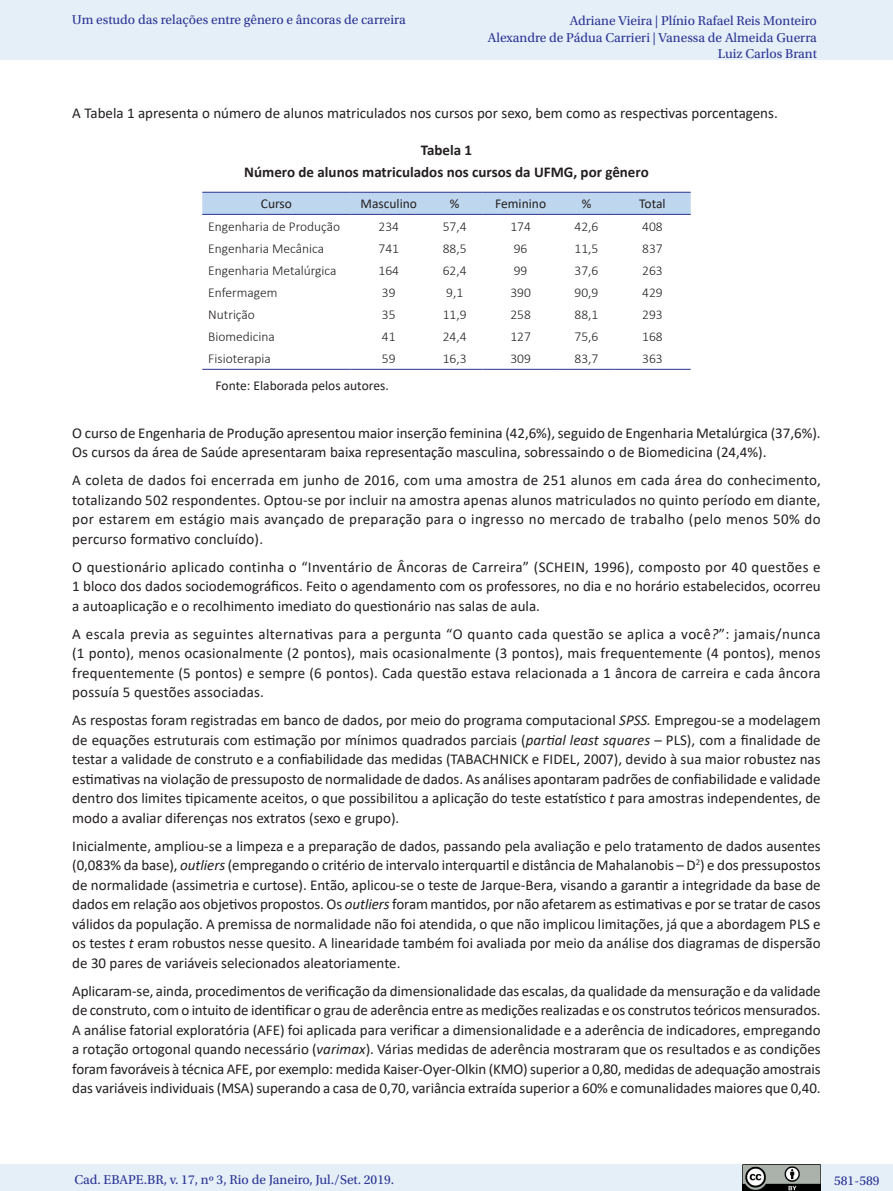
<style>
.page{position:relative;width:893px;height:1191px;background:#fff}
.page>*{position:absolute;margin:0;border:0;box-sizing:border-box;transform-origin:0 0}
._06_0_texto{font:15px/19.5px "Calibri";color:#231f20;text-align:justify}
._08_2_tabela_titulo{font:700 15px "Calibri";color:#231f20}
._08_2_tabela_texto_1{font:300 13.5px "Calibri";color:#231f20}
.t1{font:13.5px/16.5px "Utopia Std";color:#2b3393;text-align:right}
._08_2_tabela_gargant{font:13.5px "Calibri";color:#231f20}
._08_2_tabela_fonte{font:13.5px "Calibri";color:#231f20}
.s1{font-style:italic}
</style>
<div class="page">
<div style="left:0;top:0;width:893px;height:60px;background:#e4eff8"></div>
<div style="left:0;top:1164px;width:893px;height:27px;background:#e4eff8"></div>
<img style="left:743px;top:1164px;width:78px;height:27px">
<div style="left:202px;top:193px;width:489px;height:21px;background:#bed7ef"></div>
<hr style="left:202px;top:369px;width:149px;height:1px;background:#2b3393">
<hr style="left:351px;top:369px;width:76px;height:1px;background:#2b3393">
<hr style="left:427px;top:369px;width:55px;height:1px;background:#2b3393">
<hr style="left:482px;top:369px;width:77px;height:1px;background:#2b3393">
<hr style="left:559px;top:369px;width:55px;height:1px;background:#2b3393">
<hr style="left:614px;top:369px;width:77px;height:1px;background:#2b3393">
<hr style="left:202px;top:192px;width:149px;height:1px;background:#2b3393">
<hr style="left:351px;top:192px;width:76px;height:1px;background:#2b3393">
<hr style="left:427px;top:192px;width:55px;height:1px;background:#2b3393">
<hr style="left:482px;top:192px;width:77px;height:1px;background:#2b3393">
<hr style="left:559px;top:192px;width:55px;height:1px;background:#2b3393">
<hr style="left:614px;top:192px;width:77px;height:1px;background:#2b3393">
<hr style="left:202px;top:214px;width:149px;height:1px;background:#2b3393">
<hr style="left:351px;top:214px;width:76px;height:1px;background:#2b3393">
<hr style="left:427px;top:214px;width:55px;height:1px;background:#2b3393">
<hr style="left:482px;top:214px;width:77px;height:1px;background:#2b3393">
<hr style="left:559px;top:214px;width:55px;height:1px;background:#2b3393">
<hr style="left:614px;top:214px;width:77px;height:1px;background:#2b3393">
<p class="t1" style="left:72px;top:11px;width:335px">Um estudo das relações entre gênero e âncoras de carreira</p>
<p class="t1" style="left:488px;top:13px;width:331px">Adriane Vieira | Plínio Rafael Reis Monteiro<br>Alexandre de Pádua Carrieri | Vanessa de Almeida Guerra<br>Luiz Carlos Brant</p>
<p class="_06_0_texto" style="left:72px;top:102px;width:707px">A Tabela 1 apresenta o número de alunos matriculados nos cursos por sexo, bem como as respectivas porcentagens.</p>
<p class="_08_2_tabela_titulo" style="left:421px;top:139px;width:53px">Tabela 1</p>
<p class="_08_2_tabela_titulo" style="left:244px;top:162px;width:406px">Número de alunos matriculados nos cursos da UFMG, por gênero</p>
<p class="_08_2_tabela_gargant" style="left:261px;top:194px;width:33px">Curso</p>
<p class="_08_2_tabela_gargant" style="left:361px;top:194px;width:58px">Masculino</p>
<p class="_08_2_tabela_gargant" style="left:450px;top:194px;width:11px">%</p>
<p class="_08_2_tabela_gargant" style="left:495px;top:194px;width:52px">Feminino</p>
<p class="_08_2_tabela_gargant" style="left:582px;top:194px;width:11px">%</p>
<p class="_08_2_tabela_gargant" style="left:639px;top:194px;width:28px">Total</p>
<p class="_08_2_tabela_texto_1" style="left:208px;top:218px;width:133px">Engenharia de Produção</p>
<p class="_08_2_tabela_texto_1" style="left:379px;top:218px;width:22px">234</p>
<p class="_08_2_tabela_texto_1" style="left:443px;top:218px;width:25px">57,4</p>
<p class="_08_2_tabela_texto_1" style="left:510px;top:218px;width:22px">174</p>
<p class="_08_2_tabela_texto_1" style="left:575px;top:218px;width:25px">42,6</p>
<p class="_08_2_tabela_texto_1" style="left:642px;top:218px;width:22px">408</p>
<p class="_08_2_tabela_texto_1" style="left:208px;top:240px;width:117px">Engenharia Mecânica</p>
<p class="_08_2_tabela_texto_1" style="left:379px;top:240px;width:22px">741</p>
<p class="_08_2_tabela_texto_1" style="left:443px;top:240px;width:25px">88,5</p>
<p class="_08_2_tabela_texto_1" style="left:514px;top:240px;width:15px">96</p>
<p class="_08_2_tabela_texto_1" style="left:575px;top:240px;width:25px">11,5</p>
<p class="_08_2_tabela_texto_1" style="left:642px;top:240px;width:22px">837</p>
<p class="_08_2_tabela_texto_1" style="left:208px;top:262px;width:130px">Engenharia Metalúrgica</p>
<p class="_08_2_tabela_texto_1" style="left:379px;top:262px;width:22px">164</p>
<p class="_08_2_tabela_texto_1" style="left:443px;top:262px;width:25px">62,4</p>
<p class="_08_2_tabela_texto_1" style="left:514px;top:262px;width:15px">99</p>
<p class="_08_2_tabela_texto_1" style="left:575px;top:262px;width:25px">37,6</p>
<p class="_08_2_tabela_texto_1" style="left:642px;top:262px;width:22px">263</p>
<p class="_08_2_tabela_texto_1" style="left:208px;top:284px;width:71px">Enfermagem</p>
<p class="_08_2_tabela_texto_1" style="left:382px;top:284px;width:15px">39</p>
<p class="_08_2_tabela_texto_1" style="left:446px;top:284px;width:18px">9,1</p>
<p class="_08_2_tabela_texto_1" style="left:510px;top:284px;width:22px">390</p>
<p class="_08_2_tabela_texto_1" style="left:575px;top:284px;width:25px">90,9</p>
<p class="_08_2_tabela_texto_1" style="left:642px;top:284px;width:22px">429</p>
<p class="_08_2_tabela_texto_1" style="left:208px;top:306px;width:48px">Nutrição</p>
<p class="_08_2_tabela_texto_1" style="left:382px;top:306px;width:15px">35</p>
<p class="_08_2_tabela_texto_1" style="left:443px;top:306px;width:25px">11,9</p>
<p class="_08_2_tabela_texto_1" style="left:510px;top:306px;width:22px">258</p>
<p class="_08_2_tabela_texto_1" style="left:575px;top:306px;width:25px">88,1</p>
<p class="_08_2_tabela_texto_1" style="left:642px;top:306px;width:22px">293</p>
<p class="_08_2_tabela_texto_1" style="left:208px;top:328px;width:68px">Biomedicina</p>
<p class="_08_2_tabela_texto_1" style="left:382px;top:328px;width:15px">41</p>
<p class="_08_2_tabela_texto_1" style="left:443px;top:328px;width:25px">24,4</p>
<p class="_08_2_tabela_texto_1" style="left:510px;top:328px;width:22px">127</p>
<p class="_08_2_tabela_texto_1" style="left:575px;top:328px;width:25px">75,6</p>
<p class="_08_2_tabela_texto_1" style="left:642px;top:328px;width:22px">168</p>
<p class="_08_2_tabela_texto_1" style="left:208px;top:350px;width:64px">Fisioterapia</p>
<p class="_08_2_tabela_texto_1" style="left:382px;top:350px;width:15px">59</p>
<p class="_08_2_tabela_texto_1" style="left:443px;top:350px;width:25px">16,3</p>
<p class="_08_2_tabela_texto_1" style="left:510px;top:350px;width:22px">309</p>
<p class="_08_2_tabela_texto_1" style="left:575px;top:350px;width:25px">83,7</p>
<p class="_08_2_tabela_texto_1" style="left:642px;top:350px;width:22px">363</p>
<p class="_08_2_tabela_fonte" style="left:216px;top:376px;width:175px">Fonte: Elaborada pelos autores.</p>
<p class="_06_0_texto" style="left:72px;top:422px;width:750px">O curso de Engenharia de Produção apresentou maior inserção feminina (42,6%), seguido de Engenharia Metalúrgica (37,6%).<br>Os cursos da área de Saúde apresentaram baixa representação masculina, sobressaindo o de Biomedicina (24,4%).</p>
<p class="_06_0_texto" style="left:72px;top:470px;width:750px">A coleta de dados foi encerrada em junho de 2016, com uma amostra de 251 alunos em cada área do conhecimento, totalizando 502 respondentes. Optou-se por incluir na amostra apenas alunos matriculados no quinto período em diante, por estarem em estágio mais avançado de preparação para o ingresso no mercado de trabalho (pelo menos 50% do percurso formativo concluído).</p>
<p class="_06_0_texto" style="left:72px;top:556px;width:750px">O questionário aplicado continha o “Inventário de Âncoras de Carreira” (SCHEIN, 1996), composto por 40 questões e 1 bloco dos dados sociodemográficos. Feito o agendamento com os professores, no dia e no horário estabelecidos, ocorreu a autoaplicação e o recolhimento imediato do questionário nas salas de aula.</p>
<p class="_06_0_texto" style="left:72px;top:623px;width:750px">A escala previa as seguintes alternativas para a pergunta “O quanto cada questão se aplica a você<span class="s1">?</span>”: jamais/nunca (1 ponto), menos ocasionalmente (2 pontos), mais ocasionalmente (3 pontos), mais frequentemente (4 pontos), menos frequentemente (5 pontos) e sempre (6 pontos). Cada questão estava relacionada a 1 âncora de carreira e cada âncora possuía 5 questões associadas.</p>
<p class="_06_0_texto" style="left:72px;top:710px;width:750px">As respostas foram registradas em banco de dados, por meio do programa computacional <span class="s1">SPSS.</span> Empregou-se a modelagem de equações estruturais com estimação por mínimos quadrados parciais (<span class="s1">partial least squares</span> – PLS), com a finalidade de testar a validade de construto e a confiabilidade das medidas (TABACHNICK e FIDEL, 2007), devido à sua maior robustez nas estimativas na violação de pressuposto de normalidade de dados. As análises apontaram padrões de confiabilidade e validade dentro dos limites tipicamente aceitos, o que possibilitou a aplicação do teste estatístico <span class="s1">t</span> para amostras independentes, de modo a avaliar diferenças nos extratos (sexo e grupo).</p>
<p class="_06_0_texto" style="left:72px;top:835px;width:750px">Inicialmente, ampliou-se a limpeza e a preparação de dados, passando pela avaliação e pelo tratamento de dados ausentes (0,083% da base), <span class="s1">outliers</span> (empregando o critério de intervalo interquartil e distância de Mahalanobis – D<sup>2</sup>) e dos pressupostos de normalidade (assimetria e curtose). Então, aplicou-se o teste de Jarque-Bera, visando a garantir a integridade da base de dados em relação aos objetivos propostos. Os <span class="s1">outliers</span> foram mantidos, por não afetarem as estimativas e por se tratar de casos válidos da população. A premissa de normalidade não foi atendida, o que não implicou limitações, já que a abordagem PLS e os testes <span class="s1">t</span> eram robustos nesse quesito. A linearidade também foi avaliada por meio da análise dos diagramas de dispersão de 30 pares de variáveis selecionados aleatoriamente.</p>
<p class="_06_0_texto" style="left:72px;top:980px;width:750px">Aplicaram-se, ainda, procedimentos de verificação da dimensionalidade das escalas, da qualidade da mensuração e da validade de construto, com o intuito de identificar o grau de aderência entre as medições realizadas e os construtos teóricos mensurados.<br>A análise fatorial exploratória (AFE) foi aplicada para verificar a dimensionalidade e a aderência de indicadores, empregando a rotação ortogonal quando necessário (<span class="s1">varimax</span>). Várias medidas de aderência mostraram que os resultados e as condições foram favoráveis à técnica AFE, por exemplo: medida Kaiser-Oyer-Olkin (KMO) superior a 0,80, medidas de adequação amostrais das variáveis individuais (MSA) superando a casa de 0,70, variância extraída superior a 60% e comunalidades maiores que 0,40.</p>
<p class="t1" style="left:74px;top:1171px;width:321px">Cad. EBAPE.BR, v. 17, nº 3, Rio de Janeiro, Jul./Set. 2019.</p>
<p class="t1" style="left:834px;top:1172px;width:47px">581-589</p>
</div>
